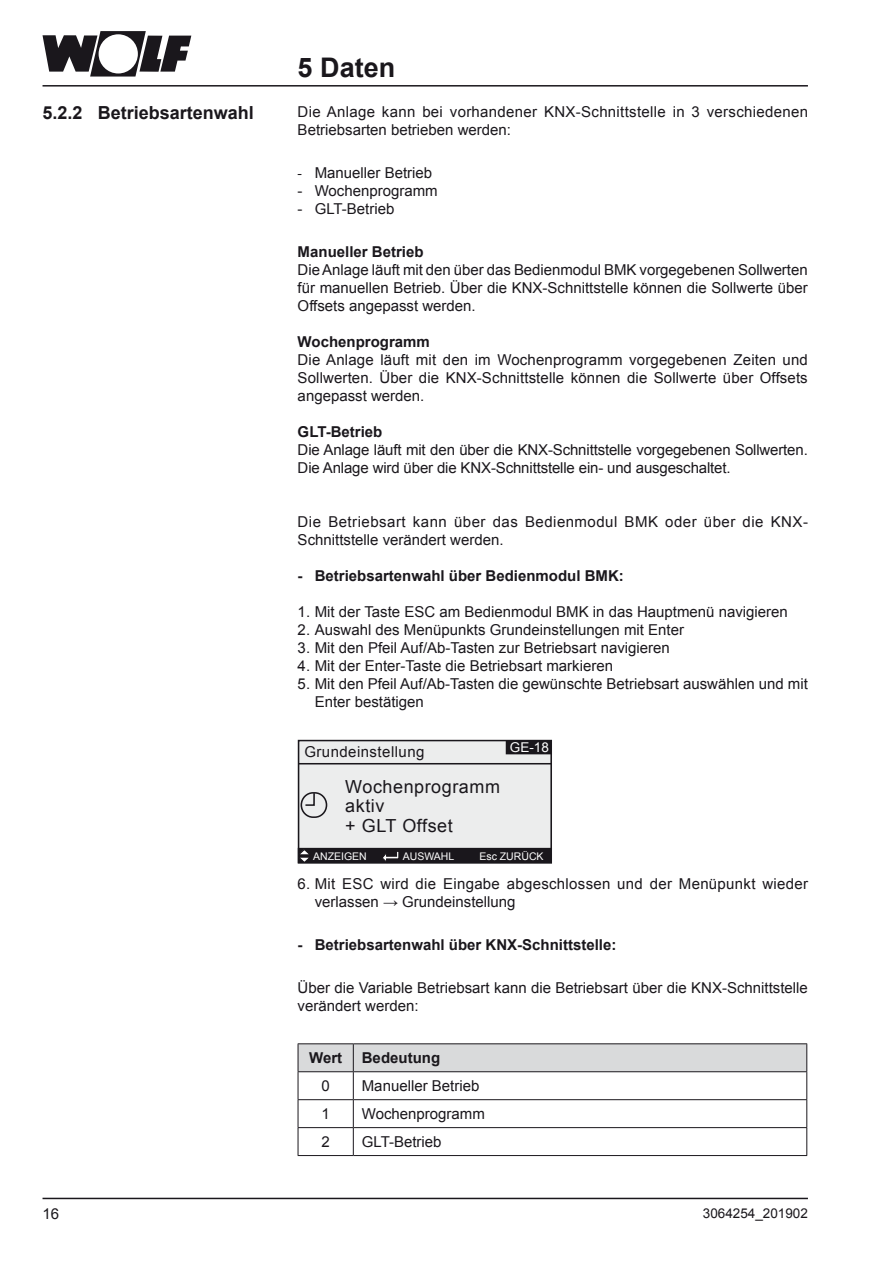
<style>
.page{position:relative;width:893px;height:1263px;background:#fff}
.page>*{position:absolute;margin:0;border:0;box-sizing:border-box;transform-origin:0 0}
.t1{font:700 27px "Arial";color:#1a171c}
.t2{font:18px/19.5px "Arial";letter-spacing:.03em;color:#1a171c}
.t3{font:700 18px "Arial";color:#1a171c}
.t4{font:15px/18px "Arial";color:#1a171c}
.t5{font:15px/18px "Arial";letter-spacing:.02em;color:#1a171c}
.t6{font:700 15px "Arial";color:#1a171c}
.t7{font:15px/18px "Arial";letter-spacing:.03em;color:#1a171c}
.t8{font:13.5px "Arial";color:#1a171c}
.t9{font:13.5px "Arial";color:#fff}
.t10{font:10.5px "Arial";color:#fff}
.s1{font-size:13.5px}
</style>
<div class="page">
<svg style="left:43px;top:31px;width:148px;height:46px"></svg>
<hr style="left:43px;top:85px;width:765px;height:2px;background:#1a171c">
<hr style="left:43px;top:1198px;width:765px;height:1px;background:#1a171c">
<div style="left:299px;top:740px;width:252px;height:123px;background:#eceded"></div>
<div style="left:298px;top:740px;width:254px;height:123px;border:2px solid #1a171c"></div>
<div style="left:299px;top:849px;width:252px;height:14px;background:#1a171c"></div>
<div style="left:298px;top:848px;width:254px;height:15px;border:2px solid #1a171c"></div>
<hr style="left:299px;top:763px;width:253px;height:1px;background:#1a171c">
<svg style="left:298px;top:849px;width:13px;height:14px"></svg>
<svg style="left:382px;top:851px;width:17px;height:12px"></svg>
<div style="left:506px;top:741px;width:45px;height:13px;background:#1a171c"></div>
<div style="left:506px;top:740px;width:46px;height:14px;border:2px solid #1a171c"></div>
<svg style="left:300px;top:791px;width:28px;height:28px"></svg>
<hr style="left:298px;top:1043px;width:55px;height:1px;background:#1a171c">
<hr style="left:353px;top:1043px;width:454px;height:1px;background:#1a171c">
<svg style="left:298px;top:1044px;width:509px;height:111px"></svg>
<hr style="left:298px;top:1155px;width:55px;height:1px;background:#1a171c">
<hr style="left:353px;top:1155px;width:454px;height:1px;background:#1a171c">
<p class="t3" style="left:43px;top:101px;width:213px">5.2.2 Betriebsartenwahl</p>
<h1 class="t1" style="left:298px;top:49px;width:99px">5 Daten</h1>
<p class="t5" style="left:298px;top:103px;width:512px">Die Anlage kann bei vorhandener KNX-Schnittstelle in 3 verschiedenen<br>Betriebsarten betrieben werden:</p>
<p class="t4" style="left:298px;top:164px;width:136px"><span class="s1">-</span> Manueller Betrieb</p>
<p class="t4" style="left:298px;top:182px;width:142px">- Wochenprogramm</p>
<p class="t4" style="left:298px;top:200px;width:98px">- GLT-Betrieb</p>
<p class="t6" style="left:298px;top:242px;width:127px">Manueller Betrieb</p>
<p class="t4" style="left:298px;top:261px;width:512px;text-align:justify">Die Anlage läuft mit den über das Bedienmodul BMK vorgegebenen Sollwerten für manuellen Betrieb. Über die KNX-Schnittstelle können die Sollwerte über Offsets angepasst werden.</p>
<p class="t6" style="left:298px;top:332px;width:134px">Wochenprogramm</p>
<p class="t4" style="left:298px;top:351px;width:512px;text-align:justify">Die Anlage läuft mit den im Wochenprogramm vorgegebenen Zeiten und Sollwerten. Über die KNX-Schnittstelle können die Sollwerte über Offsets angepasst werden.</p>
<p class="t6" style="left:298px;top:422px;width:86px">GLT-Betrieb</p>
<p class="t4" style="left:298px;top:441px;width:512px">Die Anlage läuft mit den über die KNX-Schnittstelle vorgegebenen Sollwerten.<br>Die Anlage wird über die KNX-Schnittstelle ein- und ausgeschaltet.</p>
<p class="t7" style="left:298px;top:513px;width:512px">Die Betriebsart kann über das Bedienmodul BMK oder über die KNX-<br>Schnittstelle verändert werden.</p>
<p class="t6" style="left:298px;top:566px;width:328px">- Betriebsartenwahl über Bedienmodul BMK:</p>
<p class="t4" style="left:298px;top:603px;width:492px">1. Mit der Taste ESC am Bedienmodul BMK in das Hauptmenü navigieren</p>
<p class="t4" style="left:298px;top:621px;width:388px">2. Auswahl des Menüpunkts Grundeinstellungen mit Enter</p>
<p class="t4" style="left:298px;top:639px;width:374px">3. Mit den Pfeil Auf/Ab-Tasten zur Betriebsart navigieren</p>
<p class="t4" style="left:298px;top:657px;width:317px">4. Mit der Enter-Taste die Betriebsart markieren</p>
<p class="t4" style="left:315px;top:675px;width:495px;text-indent:-17px">5. Mit den Pfeil Auf/Ab-Tasten die gewünschte Betriebsart auswählen und mit<br>Enter bestätigen</p>
<p class="t7" style="left:304px;top:743px;width:122px">Grundeinstellung</p>
<p class="t9" style="left:510px;top:738px;width:41px">GE-18</p>
<p class="t2" style="left:345px;top:777px;width:156px">Wochenprogramm aktiv<br>+ GLT Offset</p>
<p class="t10" style="left:313px;top:849px;width:55px">ANZEIGEN</p>
<p class="t10" style="left:403px;top:849px;width:53px">AUSWAHL</p>
<p class="t10" style="left:479px;top:849px;width:66px">Esc ZURÜCK</p>
<p class="t5" style="left:315px;top:875px;width:495px;text-indent:-17px">6. Mit ESC wird die Eingabe abgeschlossen und der Menüpunkt wieder verlassen → Grundeinstellung</p>
<p class="t6" style="left:298px;top:935px;width:320px">- Betriebsartenwahl über KNX-Schnittstelle:</p>
<p class="t4" style="left:298px;top:979px;width:512px">Über die Variable Betriebsart kann die Betriebsart über die KNX-Schnittstelle verändert werden:</p>
<p class="t6" style="left:309px;top:1048px;width:35px">Wert</p>
<p class="t6" style="left:362px;top:1048px;width:80px">Bedeutung</p>
<p class="t4" style="left:321px;top:1077px;width:10px">0</p>
<p class="t4" style="left:362px;top:1077px;width:119px">Manueller Betrieb</p>
<p class="t4" style="left:321px;top:1105px;width:10px">1</p>
<p class="t4" style="left:362px;top:1105px;width:125px">Wochenprogramm</p>
<p class="t4" style="left:321px;top:1133px;width:10px">2</p>
<p class="t4" style="left:362px;top:1133px;width:81px">GLT-Betrieb</p>
<p class="t4" style="left:43px;top:1204px;width:18px">16</p>
<p class="t8" style="left:703px;top:1204px;width:107px">3064254_201902</p>
</div>
